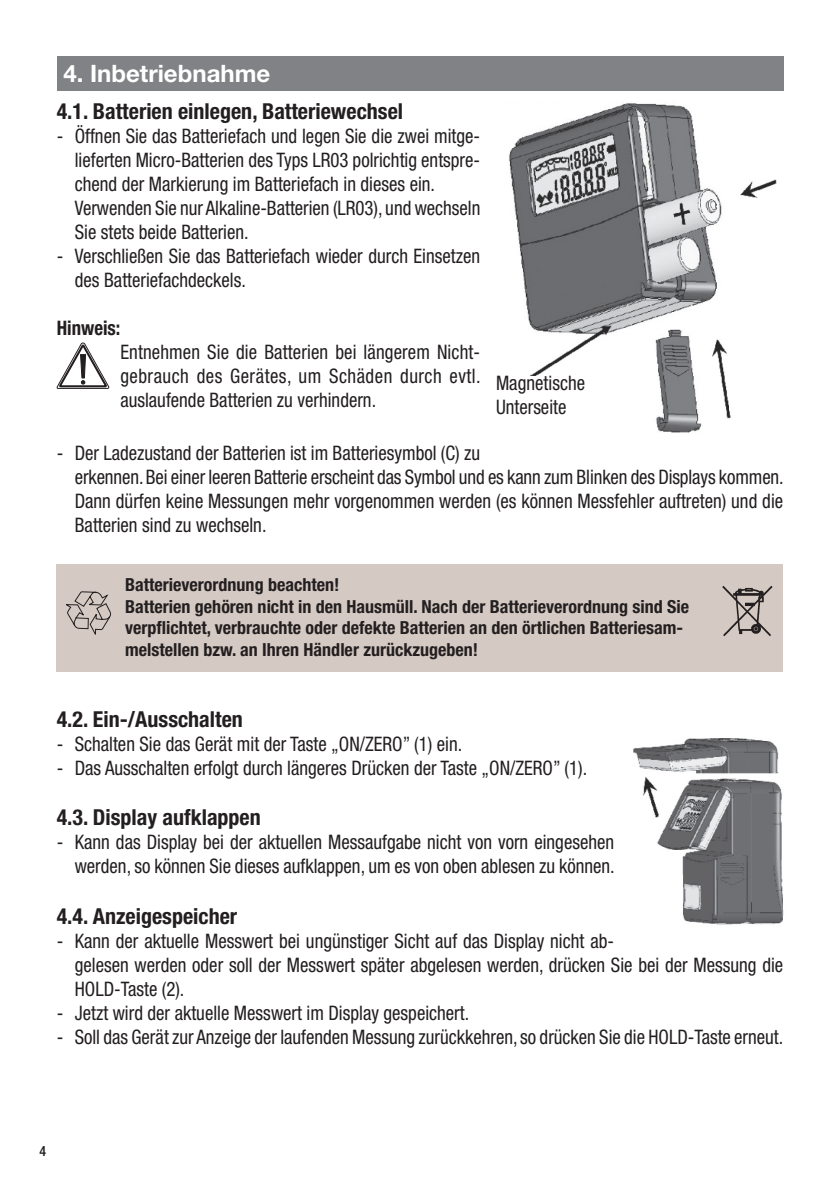
<style>
.page{position:relative;width:840px;height:1191px;background:#fff}
.page>*{position:absolute;margin:0;border:0;box-sizing:border-box;transform-origin:0 0}
.t1{font:700 24px "Helvetica Neue LT Std";color:#fff}
.t2{font:700 condensed 22px "Helvetica Neue LT Std";color:#231f20}
.t3{font:condensed 20px/24px "Helvetica Neue LT Std";color:#231f20;scale:.94 1}
.t4{font:700 condensed 20px "Helvetica Neue LT Std";color:#231f20;scale:.94 1}
.t5{font:700 condensed 18px/21.6px "Helvetica Neue LT Std";color:#231f20}
.t6{font:500 condensed 14px "Helvetica Neue LT Std";color:#231f20}
</style>
<div class="page">
<div style="left:57px;top:57px;width:725px;height:34px;background:#808285"></div>
<img style="left:633px;top:738px;width:151px;height:187px">
<img style="left:509px;top:103px;width:268px;height:330px">
<svg style="left:57px;top:342px;width:52px;height:47px"></svg>
<div style="left:57px;top:564px;width:725px;height:108px;background:#d5cac3"></div>
<img style="left:722px;top:586px;width:50px;height:51px">
<svg style="left:66px;top:591px;width:45px;height:44px"></svg>
<p class="t1" style="left:63px;top:59px;width:208px">4. Inbetriebnahme</p>
<p class="t2" style="left:57px;top:98px;width:348px">4.1. Batterien einlegen, Batteriewechsel</p>
<p class="t3" style="left:75px;top:124px;width:433px;text-indent:-18px">- Öffnen Sie das Batteriefach und legen Sie die zwei mitge&shy;lieferten Micro-Batterien des Typs LR03 polrichtig entspre&shy;chend der Markierung im Batteriefach in dieses ein.<br>Verwenden Sie nur Alkaline-Batterien (LR03), und wechseln Sie stets beide Batterien.</p>
<p class="t3" style="left:75px;top:244px;width:432px;text-indent:-18px">- Verschließen Sie das Batteriefach wieder durch Einsetzen des Batteriefachdeckels.</p>
<p class="t4" style="left:57px;top:316px;width:69px">Hinweis:</p>
<p class="t3" style="left:120px;top:340px;width:385px;text-align:justify">Entnehmen Sie die Batterien bei längerem Nicht&shy;gebrauch des Gerätes, um Schäden durch evtl. auslaufende Batterien zu verhindern.</p>
<p class="t3" style="left:75px;top:441px;width:755px;text-indent:-18px">- Der Ladezustand der Batterien ist im Batteriesymbol (C) zu<br>erkennen. Bei einer leeren Batterie erscheint das Symbol und es kann zum Blinken des Displays kommen.<br>Dann dürfen keine Messungen mehr vorgenommen werden (es können Messfehler auftreten) und die Batterien sind zu wechseln.</p>
<p class="t3" style="left:495px;top:371px;width:96px">Magnetische<br>Unterseite</p>
<p class="t5" style="left:125px;top:573px;width:565px">Batterieverordnung beachten!<br>Batterien gehören nicht in den Hausmüll. Nach der Batterieverordnung sind Sie verpflichtet, verbrauchte oder defekte Batterien an den örtlichen Batteriesam&shy;melstellen bzw. an Ihren Händler zurückzugeben!</p>
<p class="t2" style="left:57px;top:705px;width:187px">4.2. Ein-/Ausschalten</p>
<p class="t3" style="left:57px;top:731px;width:432px">- Schalten Sie das Gerät mit der Taste „ON/ZERO” (1) ein.</p>
<p class="t3" style="left:57px;top:755px;width:565px">- Das Ausschalten erfolgt durch längeres Drücken der Taste „ON/ZERO” (1).</p>
<p class="t2" style="left:57px;top:804px;width:205px">4.3. Display aufklappen</p>
<p class="t3" style="left:57px;top:829px;width:595px;text-align:right">- Kann das Display bei der aktuellen Messaufgabe nicht von vorn eingesehen werden, so können Sie dieses aufklappen, um es von oben ablesen zu können.</p>
<p class="t2" style="left:57px;top:902px;width:182px">4.4. Anzeigespeicher</p>
<p class="t3" style="left:75px;top:928px;width:754px;text-indent:-18px">- Kann der aktuelle Messwert bei ungünstiger Sicht auf das Display nicht ab-<br>gelesen werden oder soll der Messwert später abgelesen werden, drücken Sie bei der Messung die<br>HOLD-Taste (2).</p>
<p class="t3" style="left:57px;top:1000px;width:440px">- Jetzt wird der aktuelle Messwert im Display gespeichert.</p>
<p class="t3" style="left:57px;top:1024px;width:773px">- Soll das Gerät zur Anzeige der laufenden Messung zurückkehren, so drücken Sie die HOLD-Taste erneut.</p>
<p class="t6" style="left:40px;top:1142px;width:8px">4</p>
</div>
